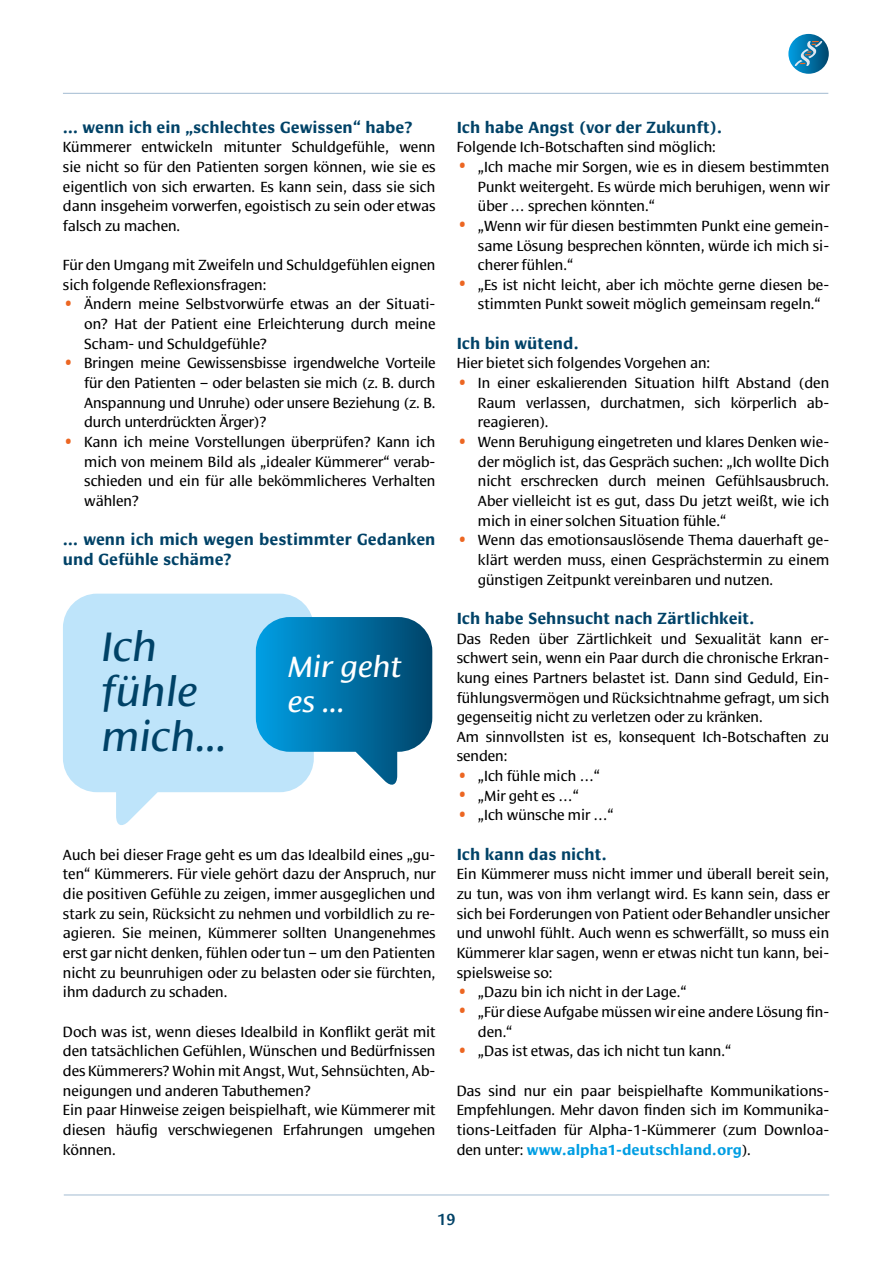
<style>
.page{position:relative;width:893px;height:1263px;background:#fff}
.page>*{position:absolute;margin:0;border:0;box-sizing:border-box;transform-origin:0 0}
.t1{font:italic 42px/45px "Cora Basic";color:#004267}
.t2{font:italic 30px/34.5px "Cora Basic";color:#fff}
.t3{font:700 16.5px/19.6px "Cora Basic";color:#004267;scale:.93 1}
.t4{font:500 16.5px "Cora Basic";color:#004267;scale:.94 1}
.t5{font:15px/19.6px "Cora Basic";color:#000;text-align:justify;scale:.94 1}
.s1{font-size:24px;color:#ec6622}
.s2{font-weight:700;color:#009ee3}
</style>
<div class="page">
<hr style="left:63px;top:93px;width:765px;height:1px;background:#a2bbd1">
<hr style="left:64px;top:1194px;width:765px;height:1px;background:#a2bbd1">
<svg style="left:788px;top:34px;width:41px;height:40px"></svg>
<svg style="left:794px;top:41px;width:29px;height:25px"></svg>
<svg style="left:63px;top:594px;width:249px;height:231px;fill:#bee4fa"></svg>
<svg style="left:256px;top:617px;width:176px;height:171px;background:#318db9"></svg>
<p class="t3" style="left:63px;top:117px;width:377px">… wenn ich ein „schlechtes Gewissen“ habe?</p>
<p class="t5" style="left:63px;top:137px;width:398px">Kümmerer entwickeln mitunter Schuldgefühle, wenn sie nicht so für den Patienten sorgen können, wie sie es eigentlich von sich erwarten. Es kann sein, dass sie sich dann insgeheim vorwerfen, egoistisch zu sein oder etwas falsch zu machen.</p>
<p class="t5" style="left:63px;top:255px;width:398px">Für den Umgang mit Zweifeln und Schuldgefühlen eignen sich folgende Reflexionsfragen:</p>
<p class="t5" style="left:84px;top:295px;width:375px;text-indent:-21px"><span class="s1">•</span> Ändern meine Selbstvorwürfe etwas an der Situati&shy;on? Hat der Patient eine Erleichterung durch meine Scham- und Schuldgefühle?</p>
<p class="t5" style="left:84px;top:353px;width:375px;text-indent:-21px"><span class="s1">•</span> Bringen meine Gewissensbisse irgendwelche Vorteile für den Patienten – oder belasten sie mich (z. B. durch Anspannung und Unruhe) oder unsere Beziehung (z. B. durch unterdrückten Ärger)?</p>
<p class="t5" style="left:84px;top:432px;width:375px;text-indent:-21px"><span class="s1">•</span> Kann ich meine Vorstellungen überprüfen? Kann ich mich von meinem Bild als „idealer Kümmerer“ verab&shy;schieden und ein für alle bekömmlicheres Verhalten wählen?</p>
<p class="t3" style="left:63px;top:530px;width:402px">… wenn ich mich wegen bestimmter Gedanken und Gefühle schäme?</p>
<h1 class="t1" style="left:101px;top:624px;width:127px">Ich fühle mich...</h1>
<h2 class="t2" style="left:287px;top:650px;width:116px">Mir geht es ...</h2>
<p class="t5" style="left:63px;top:845px;width:398px">Auch bei dieser Frage geht es um das Idealbild eines „gu&shy;ten“ Kümmerers. Für viele gehört dazu der Anspruch, nur die positiven Gefühle zu zeigen, immer ausgeglichen und stark zu sein, Rücksicht zu nehmen und vorbildlich zu re&shy;agieren. Sie meinen, Kümmerer sollten Unangenehmes erst gar nicht denken, fühlen oder tun – um den Patienten nicht zu beunruhigen oder zu belasten oder sie fürchten, ihm dadurch zu schaden.</p>
<p class="t5" style="left:63px;top:1022px;width:398px;text-align:left">Doch was ist, wenn dieses Idealbild in Konflikt gerät mit den tatsächlichen Gefühlen, Wünschen und Bedürfnissen des Kümmerers? Wohin mit Angst, Wut, Sehnsüchten, Ab&shy;neigungen und anderen Tabuthemen?<br>Ein paar Hinweise zeigen beispielhaft, wie Kümmerer mit diesen häufig verschwiegenen Erfahrungen umgehen können.</p>
<p class="t3" style="left:457px;top:117px;width:287px">Ich habe Angst (vor der Zukunft).</p>
<p class="t5" style="left:457px;top:137px;width:277px">Folgende Ich-Botschaften sind möglich:</p>
<p class="t5" style="left:478px;top:157px;width:376px;text-indent:-21px"><span class="s1">•</span> „Ich mache mir Sorgen, wie es in diesem bestimmten Punkt weitergeht. Es würde mich beruhigen, wenn wir über … sprechen könnten.“</p>
<p class="t5" style="left:478px;top:216px;width:375px;text-indent:-21px"><span class="s1">•</span> „Wenn wir für diesen bestimmten Punkt eine gemein&shy;same Lösung besprechen könnten, würde ich mich si&shy;cherer fühlen.“</p>
<p class="t5" style="left:478px;top:275px;width:375px;text-indent:-21px"><span class="s1">•</span> „Es ist nicht leicht, aber ich möchte gerne diesen be&shy;stimmten Punkt soweit möglich gemeinsam regeln.“</p>
<p class="t3" style="left:457px;top:333px;width:133px">Ich bin wütend.</p>
<p class="t5" style="left:457px;top:353px;width:271px">Hier bietet sich folgendes Vorgehen an:</p>
<p class="t5" style="left:478px;top:373px;width:375px;text-indent:-21px"><span class="s1">•</span> In einer eskalierenden Situation hilft Abstand (den Raum verlassen, durchatmen, sich körperlich ab&shy;reagieren).</p>
<p class="t5" style="left:478px;top:432px;width:375px;text-indent:-21px"><span class="s1">•</span> Wenn Beruhigung eingetreten und klares Denken wie&shy;der möglich ist, das Gespräch suchen: „Ich wollte Dich nicht erschrecken durch meinen Gefühlsausbruch.<br>Aber vielleicht ist es gut, dass Du jetzt weißt, wie ich mich in einer solchen Situation fühle.“</p>
<p class="t5" style="left:478px;top:530px;width:375px;text-indent:-21px"><span class="s1">•</span> Wenn das emotionsauslösende Thema dauerhaft ge&shy;klärt werden muss, einen Gesprächstermin zu einem günstigen Zeitpunkt vereinbaren und nutzen.</p>
<p class="t3" style="left:457px;top:608px;width:322px">Ich habe Sehnsucht nach Zärtlichkeit.</p>
<p class="t5" style="left:457px;top:629px;width:398px;text-align:left">Das Reden über Zärtlichkeit und Sexualität kann er&shy;schwert sein, wenn ein Paar durch die chronische Erkran&shy;kung eines Partners belastet ist. Dann sind Geduld, Ein&shy;fühlungsvermögen und Rücksichtnahme gefragt, um sich gegenseitig nicht zu verletzen oder zu kränken.<br>Am sinnvollsten ist es, konsequent Ich-Botschaften zu senden:</p>
<p class="t5" style="left:457px;top:766px;width:154px"><span class="s1">•</span> „Ich fühle mich …“</p>
<p class="t5" style="left:457px;top:786px;width:131px"><span class="s1">•</span> „Mir geht es …“</p>
<p class="t5" style="left:457px;top:805px;width:169px"><span class="s1">•</span> „Ich wünsche mir …“</p>
<p class="t3" style="left:457px;top:844px;width:163px">Ich kann das nicht.</p>
<p class="t5" style="left:457px;top:864px;width:398px">Ein Kümmerer muss nicht immer und überall bereit sein, zu tun, was von ihm verlangt wird. Es kann sein, dass er sich bei Forderungen von Patient oder Behandler unsicher und unwohl fühlt. Auch wenn es schwerfällt, so muss ein Kümmerer klar sagen, wenn er etwas nicht tun kann, bei&shy;spielsweise so:</p>
<p class="t5" style="left:457px;top:982px;width:246px"><span class="s1">•</span> „Dazu bin ich nicht in der Lage.“</p>
<p class="t5" style="left:478px;top:1002px;width:375px;text-indent:-21px"><span class="s1">•</span> „Für diese Aufgabe müssen wir eine andere Lösung fin&shy;den.“</p>
<p class="t5" style="left:457px;top:1041px;width:294px"><span class="s1">•</span> „Das ist etwas, das ich nicht tun kann.“</p>
<p class="t5" style="left:457px;top:1081px;width:398px">Das sind nur ein paar beispielhafte Kommunikations-Empfehlungen. Mehr davon finden sich im Kommunika&shy;tions-Leitfaden für Alpha-1-Kümmerer (zum Downloa&shy;den unter: <span class="s2">www.alpha1-deutschland.org</span>).</p>
<p class="t4" style="left:437px;top:1209px;width:21px">19</p>
</div>
